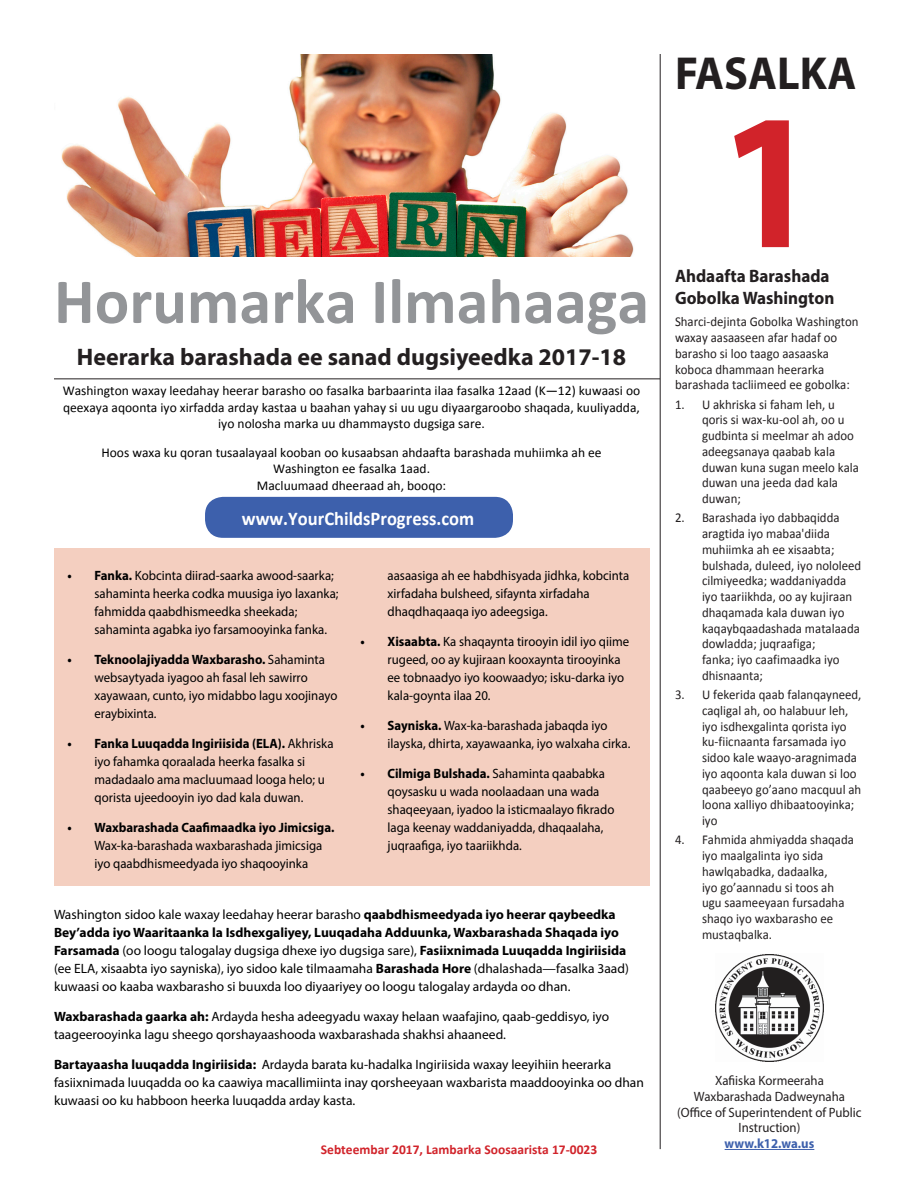
<style>
.page{position:relative;width:918px;height:1188px;background:#fff}
.page>*{position:absolute;margin:0;border:0;box-sizing:border-box;transform-origin:0 0}
.t1{font:700 195px "Myriad Pro";color:#d1232a;scale:.94 1}
.t2{font:700 64.5px "Calibri";color:#939598}
.t3{font:700 46.5px "Myriad Pro";color:#231f20;scale:.95 1}
.t4{font:700 24px "Myriad Pro";color:#231f20}
.t5{font:700 19.5px "Calibri";color:#fff;scale:.95 1}
.t6{font:700 18px "Myriad Pro";color:#231f20;scale:.95 1}
.Main_text{font:13.5px/18px "Myriad Pro";color:#000;scale:.95 1}
.t7{font:13.5px/15.8px "Calibri";color:#231f20;scale:.95 1}
.Main_text-2{font:13.5px/18px "Myriad Pro";color:#000}
.Main_text-3{font:13.5px/16.5px "Calibri";color:#000;text-align:center}
.t8{font:13.5px/15.8px "Myriad Pro";color:#231f20;text-align:center;scale:.95 1}
.t9{font:700 13.5px "Calibri";color:#d1232a}
.t10{font:700 13.5px "Myriad Pro";color:#3d60ac;scale:.95 1}
.s1{font-weight:700}
</style>
<div class="page">
<hr style="left:660px;top:54px;width:1px;height:1095px;background:#231f20">
<img style="left:61px;top:54px;width:573px;height:202px">
<hr style="left:725px;top:1149px;width:89px;height:1px;background:#3d60ac">
<hr style="left:54px;top:379px;width:606px;height:1px;background:#231f20">
<div style="left:54px;top:549px;width:595px;height:337px;background:#f4cfc0"></div>
<div style="left:205px;top:497px;width:308px;height:41px;background:#3d60ac;border-radius:18px"></div>
<img style="left:716px;top:954px;width:108px;height:108px">
<p class="t2" style="left:54px;top:260px;width:597px">Horumarka Ilmahaaga</p>
<p class="t4" style="left:77px;top:341px;width:551px">Heerarka barashada ee sanad dugsiyeedka 2017-18</p>
<p class="Main_text-3" style="left:63px;top:382px;width:579px">Washington waxay leedahay heerar barasho oo fasalka barbaarinta ilaa fasalka 12aad (K—12) kuwaasi oo qeexaya aqoonta iyo xirfadda arday kastaa u baahan yahay si uu ugu diyaargaroobo shaqada, kuuliyadda, iyo nolosha marka uu dhammaysto dugsiga sare.</p>
<p class="Main_text-3" style="left:101px;top:444px;width:502px">Hoos waxa ku qoran tusaalayaal kooban oo kusaabsan ahdaafta barashada muhiimka ah ee<br>Washington ee fasalka 1aad.</p>
<p class="Main_text-3" style="left:257px;top:477px;width:191px">Macluumaad dheeraad ah, booqo:</p>
<p class="t5" style="left:242px;top:506px;width:246px">www.YourChildsProgress.com</p>
<p class="Main_text" style="left:94px;top:566px;width:258px;text-indent:-27px"><span class="s1">• Fanka.</span> Kobcinta diirad-saarka awood-saarka; sahaminta heerka codka muusiga iyo laxanka; fahmidda qaabdhismeedka sheekada; sahaminta agabka iyo farsamooyinka fanka.</p>
<p class="Main_text" style="left:94px;top:650px;width:257px;text-indent:-27px"><span class="s1">• Teknoolajiyadda Waxbarasho.</span> Sahaminta websaytyada iyagoo ah fasal leh sawirro xayawaan, cunto, iyo midabbo lagu xoojinayo eraybixinta.</p>
<p class="Main_text" style="left:94px;top:734px;width:253px;text-indent:-27px"><span class="s1">• Fanka Luuqadda Ingiriisida (ELA).</span> Akhriska iyo fahamka qoraalada heerka fasalka si madadaalo ama macluumaad looga helo; u qorista ujeedooyin iyo dad kala duwan.</p>
<p class="Main_text" style="left:94px;top:818px;width:254px;text-indent:-27px"><span class="s1">• Waxbarashada Caafimaadka iyo Jimicsiga.<br></span>Wax-ka-barashada waxbarashada jimicsiga iyo qaabdhismeedyada iyo shaqooyinka</p>
<p class="Main_text" style="left:388px;top:566px;width:256px">aasaasiga ah ee habdhisyada jidhka, kobcinta xirfadaha bulsheed, sifaynta xirfadaha dhaqdhaqaaqa iyo adeegsiga.</p>
<p class="Main_text" style="left:388px;top:632px;width:256px;text-indent:-27px"><span class="s1">• Xisaabta.</span> Ka shaqaynta tirooyin idil iyo qiime rugeed, oo ay kujiraan kooxaynta tirooyinka ee tobnaadyo iyo koowaadyo; isku-darka iyo kala-goynta ilaa 20.</p>
<p class="Main_text" style="left:388px;top:716px;width:257px;text-indent:-27px"><span class="s1">• Sayniska.</span> Wax-ka-barashada jabaqda iyo ilayska, dhirta, xayawaanka, iyo walxaha cirka.</p>
<p class="Main_text" style="left:388px;top:764px;width:240px;text-indent:-27px"><span class="s1">• Cilmiga Bulshada.</span> Sahaminta qaababka qoysasku u wada noolaadaan una wada shaqeeyaan, iyadoo la isticmaalayo fikrado laga keenay waddaniyadda, dhaqaalaha, juqraafiga, iyo taariikhda.</p>
<p class="Main_text-2" style="left:54px;top:905px;width:576px">Washington sidoo kale waxay leedahay heerar barasho <span class="s1">qaabdhismeedyada iyo heerar qaybeedka Bey’adda iyo Waaritaanka la Isdhexgaliyey, Luuqadaha Adduunka, Waxbarashada Shaqada iyo Farsamada</span> (oo loogu talogalay dugsiga dhexe iyo dugsiga sare), <span class="s1">Fasiixnimada Luuqadda Ingiriisida </span>(ee ELA, xisaabta iyo sayniska), iyo sidoo kale tilmaamaha <span class="s1">Barashada Hore</span> (dhalashada—fasalka 3aad) kuwaasi oo kaaba waxbarasho si buuxda loo diyaariyey oo loogu talogalay ardayda oo dhan.</p>
<p class="Main_text-2" style="left:54px;top:1007px;width:557px"><span class="s1">Waxbarashada gaarka ah:</span> Ardayda hesha adeegyadu waxay helaan waafajino, qaab-geddisyo, iyo taageerooyinka lagu sheego qorshayaashooda waxbarashada shakhsi ahaaneed.</p>
<p class="Main_text-2" style="left:54px;top:1055px;width:591px"><span class="s1">Bartayaasha luuqadda Ingiriisida:</span> Ardayda barata ku-hadalka Ingiriisida waxay leeyihiin heerarka fasiixnimada luuqadda oo ka caawiya macallimiinta inay qorsheeyaan waxbarista maaddooyinka oo dhan kuwaasi oo ku habboon heerka luuqadda arday kasta.</p>
<p class="t9" style="left:321px;top:1141px;width:278px">Sebteembar 2017, Lambarka Soosaarista 17-0023</p>
<p class="t3" style="left:675px;top:43px;width:192px">FASALKA</p>
<p class="t1" style="left:719px;top:54px;width:110px">1</p>
<p class="t6" style="left:675px;top:264px;width:164px">Ahdaafta Barashada</p>
<p class="t6" style="left:675px;top:286px;width:169px">Gobolka Washington</p>
<p class="t7" style="left:675px;top:314px;width:195px">Sharci-dejinta Gobolka Washington waxay aasaaseen afar hadaf oo barasho si loo taago aasaaska koboca dhammaan heerarka barashada tacliimeed ee gobolka:</p>
<p class="t7" style="left:702px;top:396px;width:167px;text-indent:-27px">1. U akhriska si faham leh, u qoris si wax-ku-ool ah, oo u gudbinta si meelmar ah adoo adeegsanaya qaabab kala duwan kuna sugan meelo kala duwan una jeeda dad kala duwan;</p>
<p class="t7" style="left:702px;top:510px;width:169px;text-indent:-27px">2. Barashada iyo dabbaqidda aragtida iyo mabaa'diida muhiimka ah ee xisaabta; bulshada, duleed, iyo nololeed cilmiyeedka; waddaniyadda iyo taariikhda, oo ay kujiraan dhaqamada kala duwan iyo kaqaybqaadashada matalaada dowladda; juqraafiga;<br>fanka; iyo caafimaadka iyo dhisnaanta;</p>
<p class="t7" style="left:702px;top:687px;width:169px;text-indent:-27px">3. U fekerida qaab falanqayneed, caqligal ah, oo halabuur leh, iyo isdhexgalinta qorista iyo ku-fiicnaanta farsamada iyo sidoo kale waayo-aragnimada iyo aqoonta kala duwan si loo qaabeeyo go’aano macquul ah loona xalliyo dhibaatooyinka; iyo</p>
<p class="t7" style="left:702px;top:832px;width:161px;text-indent:-27px">4. Fahmida ahmiyadda shaqada iyo maalgalinta iyo sida hawlqabadka, dadaalka,<br>iyo go’aannadu si toos ah ugu saameeyaan fursadaha shaqo iyo waxbarasho ee mustaqbalka.</p>
<p class="t8" style="left:677px;top:1073px;width:196px">Xafiiska Kormeeraha<br>Waxbarashada Dadweynaha (Office of Superintendent of Public<br>Instruction)</p>
<p class="t10" style="left:725px;top:1135px;width:96px">www.k12.wa.us</p>
</div>
